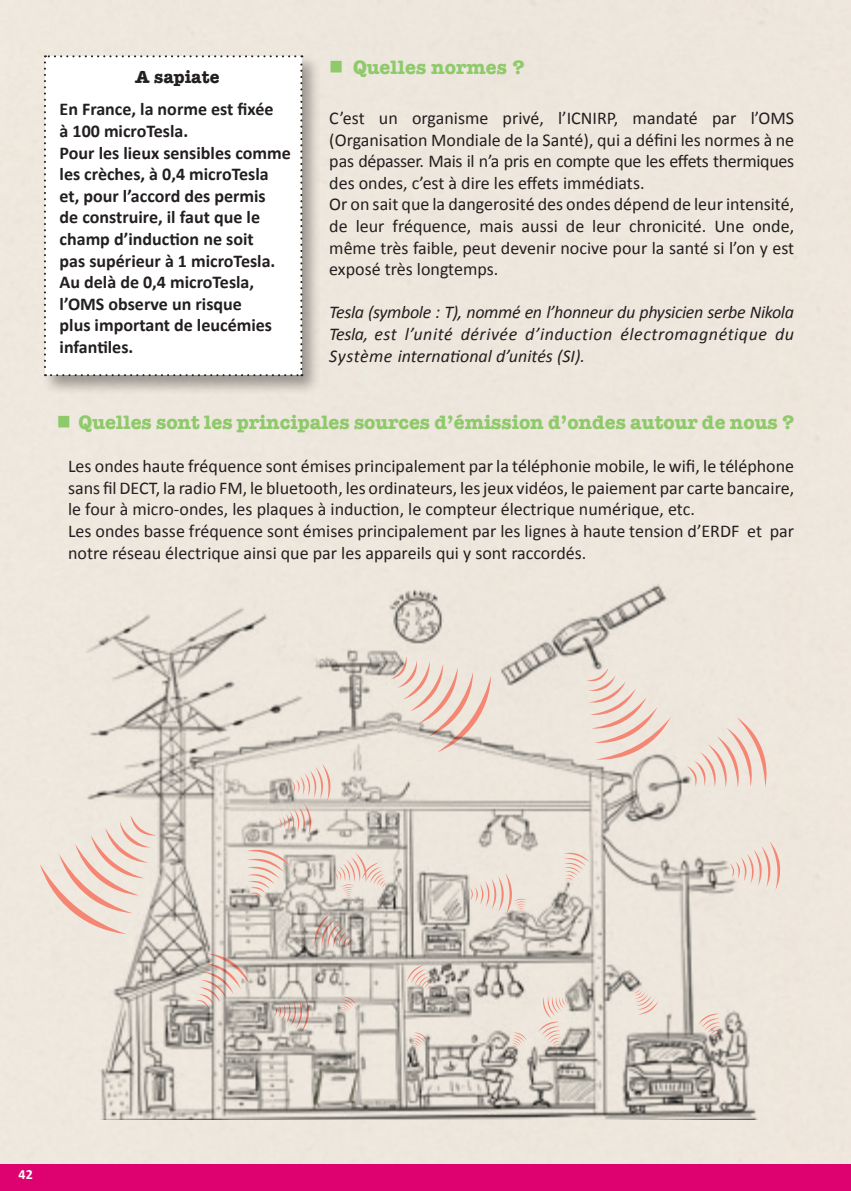
<style>
.page{position:relative;width:851px;height:1191px;background:#fff}
.page>*{position:absolute;margin:0;border:0;box-sizing:border-box;transform-origin:0 0}
.t1{font:700 20px "American Typewriter";color:#8ec96a}
.t2{font:18px/21.6px "Calibri";color:#231f20;text-align:justify}
.t3{font:700 18px/21.6px "Calibri";color:#231f20}
.t4{font:italic 18px/21.6px "Calibri";letter-spacing:.025em;color:#231f20;text-align:justify}
.t5{font:700 18px "American Typewriter";color:#231f20}
.t6{font:700 14px "Calibri";color:#fff}
</style>
<div class="page">
<div style="left:0;top:0;width:850px;height:1164px;background:#eee7dd"></div>
<div style="left:0;top:1164px;width:850px;height:27px;background:#dd0270"></div>
<div style="left:41px;top:52px;width:279px;height:342px;background:#231f20;opacity:.4"></div>
<svg style="left:44px;top:55px;width:258px;height:321px"></svg>
<img style="left:56px;top:575px;width:726px;height:544px">
<svg style="left:40px;top:815px;width:116px;height:119px;background:#eddacf"></svg>
<svg style="left:586px;top:668px;width:84px;height:92px;background:#edd9ce"></svg>
<svg style="left:687px;top:717px;width:80px;height:70px;background:#eed9ce"></svg>
<svg style="left:730px;top:841px;width:50px;height:49px;background:#edd9ce"></svg>
<svg style="left:634px;top:988px;width:24px;height:26px"></svg>
<svg style="left:407px;top:965px;width:25px;height:25px"></svg>
<svg style="left:537px;top:996px;width:31px;height:51px;background:#e9d9ce"></svg>
<svg style="left:470px;top:873px;width:57px;height:41px;background:#ecdacf"></svg>
<svg style="left:334px;top:852px;width:53px;height:46px;background:#e9d9ce"></svg>
<svg style="left:563px;top:852px;width:26px;height:29px"></svg>
<svg style="left:246px;top:849px;width:44px;height:49px;background:#e3d0c5"></svg>
<svg style="left:511px;top:1032px;width:16px;height:17px"></svg>
<p class="t5" style="left:135px;top:62px;width:86px">A sapiate</p>
<p class="t3" style="left:60px;top:98px;width:215px">En France, la norme est fixée</p>
<p class="t3" style="left:60px;top:119px;width:130px">à 100 microTesla.</p>
<p class="t3" style="left:60px;top:141px;width:233px">Pour les lieux sensibles comme les crèches, à 0,4 microTesla et, pour l’accord des permis<br>de construire, il faut que le champ d’induction ne soit<br>pas supérieur à 1 microTesla.<br>Au delà de 0,4 microTesla, l’OMS observe un risque<br>plus important de leucémies infantiles.</p>
<p class="t1" style="left:329px;top:50px;width:197px">■ Quelles normes ?</p>
<p class="t2" style="left:329px;top:107px;width:466px">C’est un organisme privé, l’ICNIRP, mandaté par l’OMS (Organisation Mondiale de la Santé), qui a défini les normes à ne pas dépasser. Mais il n’a pris en compte que les effets thermiques des ondes, c’est à dire les effets immédiats.</p>
<p class="t2" style="left:329px;top:194px;width:466px">Or on sait que la dangerosité des ondes dépend de leur intensité, de leur fréquence, mais aussi de leur chronicité. Une onde, même très faible, peut devenir nocive pour la santé si l’on y est exposé très longtemps.</p>
<p class="t4" style="left:329px;top:301px;width:466px">Tesla (symbole : T), nommé en l’honneur du physicien serbe Nikola Tesla, est l’unité dérivée d’induction électromagnétique du Système international d’unités (SI).</p>
<p class="t1" style="left:57px;top:405px;width:739px">■ Quelles sont les principales sources d’émission d’ondes autour de nous ?</p>
<p class="t2" style="left:68px;top:455px;width:727px">Les ondes haute fréquence sont émises principalement par la téléphonie mobile, le wifi, le téléphone sans fil DECT, la radio FM, le bluetooth, les ordinateurs, les jeux vidéos, le paiement par carte bancaire, le four à micro-ondes, les plaques à induction, le compteur électrique numérique, etc.</p>
<p class="t2" style="left:68px;top:520px;width:727px">Les ondes basse fréquence sont émises principalement par les lignes à haute tension d’ERDF et par notre réseau électrique ainsi que par les appareils qui y sont raccordés.</p>
<p class="t6" style="left:18px;top:1165px;width:16px">42</p>
</div>
